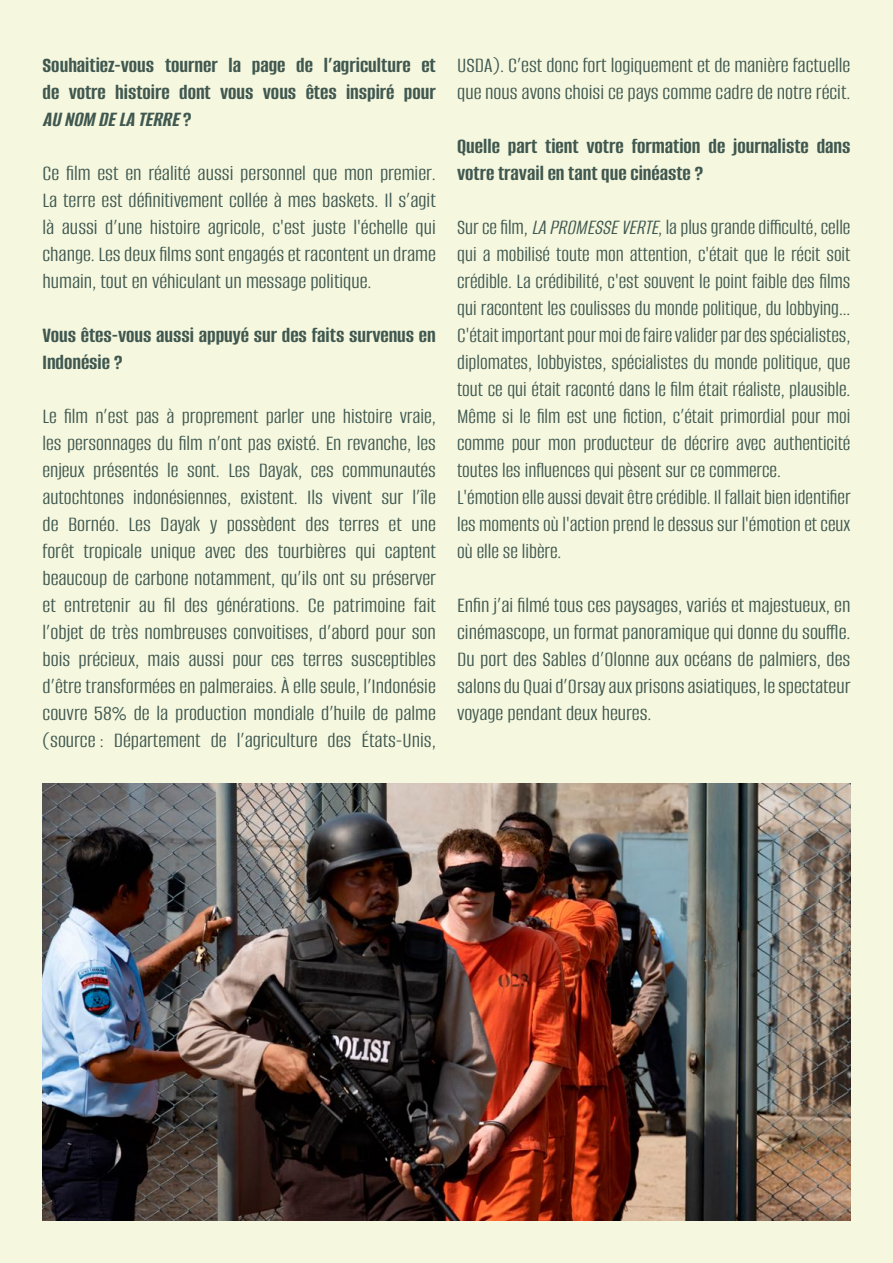
<style>
.page{position:relative;width:893px;height:1263px;background:#f5f7de}
.page>*{position:absolute;margin:0;border:0;box-sizing:border-box;transform-origin:0 0}
.t1{font:22.5px/27px "Alumni Sans";color:#405850;text-align:justify}
.t2{font:22.5px/27px "Alumni Sans";color:#405850;scale:.96 1}
.t3{font:700 22.5px/27px "Alumni Sans";color:#405850}
.s1{font-style:italic}
.s2{font-family:"Avenir";font-size:18px}
</style>
<div class="page">
<img style="left:43px;top:784px;width:807px;height:436px">
<p class="t3" style="left:43px;top:52px;width:395px;text-align:justify">Souhaitiez-vous tourner la page de l’agriculture et de votre histoire dont vous vous êtes inspiré pour <span class="s1">AUNOM DELATERRE</span>?</p>
<p class="t1" style="left:43px;top:161px;width:395px">Ce film est en réalité aussi personnel que mon premier.<br>La terre est définitivement collée à mes baskets. Il s’agit là aussi d’une histoire agricole, c'est juste l'échelle qui change. Les deux films sont engagés et racontent un drame humain, tout en véhiculant un message politique.</p>
<p class="t3" style="left:43px;top:322px;width:395px">Vous êtes-vous aussi appuyé sur des faits survenus en<br>Indonésie ?</p>
<p class="t1" style="left:43px;top:404px;width:395px">Le film n’est pas à proprement parler une histoire vraie, les personnages du film n’ont pas existé. En revanche, les enjeux présentés le sont. Les Dayak, ces communautés autochtones indonésiennes, existent. Ils vivent sur l’île de Bornéo. Les Dayak y possèdent des terres et une forêt tropicale unique avec des tourbières qui captent beaucoup de carbone notamment, qu’ils ont su préserver et entretenir au fil des générations. Ce patrimoine fait l’objet de très nombreuses convoitises, d’abord pour son bois précieux, mais aussi pour ces terres susceptibles d’être transformées en palmeraies. À elle seule, l’Indonésie couvre 58<span class="s2">%</span> de la production mondiale d’huile de palme (source : Département de l’agriculture des États-Unis,</p>
<p class="t1" style="left:457px;top:53px;width:395px">USDA). C’est donc fort logiquement et de manière factuelle que nous avons choisi ce pays comme cadre de notre récit.</p>
<p class="t3" style="left:457px;top:133px;width:395px">Quelle part tient votre formation de journaliste dans votre travail en tant que cinéaste ?</p>
<p class="t2" style="left:457px;top:215px;width:411px">Sur ce film, <span class="s1">LAPROMESSEVERTE</span>, la plus grande difficulté, celle qui a mobilisé toute mon attention, c'était que le récit soit crédible. La crédibilité, c'est souvent le point faible des films qui racontent les coulisses du monde politique, du lobbying...<br>C'était important pour moi de faire valider par des spécialistes, diplomates, lobbyistes, spécialistes du monde politique, que tout ce qui était raconté dans le film était réaliste, plausible.<br>Même si le film est une fiction, c’était primordial pour moi comme pour mon producteur de décrire avec authenticité toutes les influences qui pèsent sur ce commerce.<br>L'émotion elle aussi devait être crédible. Il fallait bien identifier les moments où l'action prend le dessus sur l'émotion et ceux où elle se libère.</p>
<p class="t1" style="left:457px;top:593px;width:395px">Enfin j’ai filmé tous ces paysages, variés et majestueux, en cinémascope, un format panoramique qui donne du souffle.<br>Du port des Sables d’Olonne aux océans de palmiers, des salons du Quai d’Orsay aux prisons asiatiques, le spectateur voyage pendant deux heures.</p>
</div>
